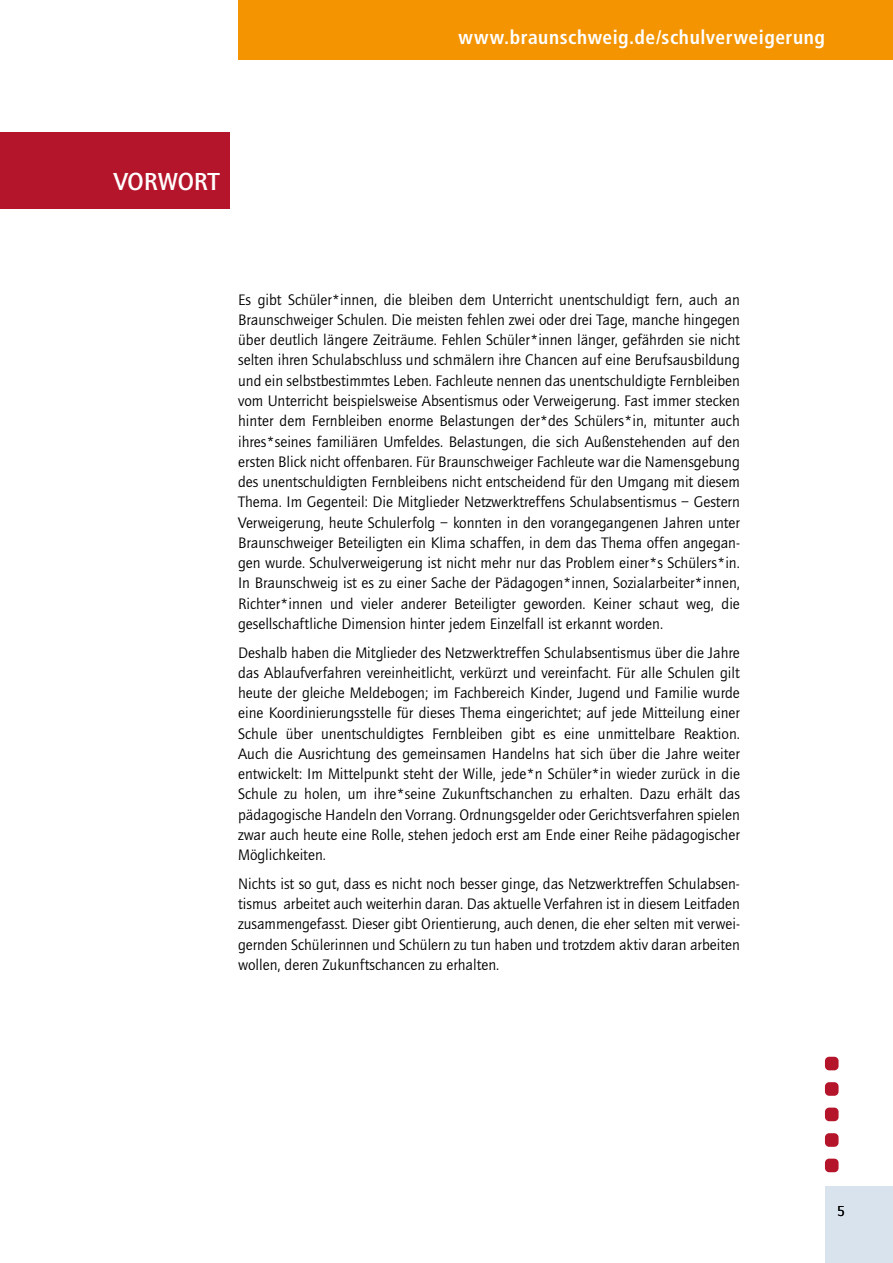
<style>
.page{position:relative;width:893px;height:1263px;background:#fff}
.page>*{position:absolute;margin:0;border:0;box-sizing:border-box;transform-origin:0 0}
.t1{font:500 25.5px "Quay Sans EFOP";color:#fff}
.t2{font:700 condensed 19.5px "Frutiger LT Std";letter-spacing:.025em;color:#fff}
.t3{font:15.75px/20.2px "Quay Sans EFOP";color:#000;text-align:justify}
.t4{font:15px "Quay Sans EFOP";color:#000}
</style>
<div class="page">
<div style="left:238px;top:0;width:655px;height:60px;background:#f39400"></div>
<div style="left:825px;top:1186px;width:68px;height:77px;background:#d8e3ee"></div>
<div style="left:825px;top:1057px;width:13px;height:13px;background:#b5152b;border-radius:4px"></div>
<div style="left:825px;top:1082px;width:13px;height:14px;background:#b5152b;border-radius:4px"></div>
<div style="left:825px;top:1107px;width:13px;height:14px;background:#b5152b;border-radius:4px"></div>
<div style="left:825px;top:1133px;width:13px;height:14px;background:#b5152b;border-radius:4px"></div>
<div style="left:825px;top:1158px;width:13px;height:14px;background:#b5152b;border-radius:4px"></div>
<div style="left:0;top:132px;width:229px;height:76px;background:#b5152b"></div>
<p class="t2" style="left:458px;top:26px;width:368px">www.braunschweig.de/schulverweigerung</p>
<h1 class="t1" style="left:114px;top:168px;width:107px">VORWORT</h1>
<p class="t3" style="left:238px;top:290px;width:503px">Es gibt Schüler*innen, die bleiben dem Unterricht unentschuldigt fern, auch an Braunschweiger Schulen. Die meisten fehlen zwei oder drei Tage, manche hingegen über deutlich längere Zeiträume. Fehlen Schüler*innen länger, gefährden sie nicht selten ihren Schulabschluss und schmälern ihre Chancen auf eine Berufsausbildung und ein selbstbestimmtes Leben. Fachleute nennen das unentschuldigte Fernbleiben vom Unterricht beispielsweise Absentismus oder Verweigerung. Fast immer stecken hinter dem Fernbleiben enorme Belastungen der*des Schülers*in, mitunter auch ihres*seines familiären Umfeldes. Belastungen, die sich Außenstehenden auf den ersten Blick nicht offenbaren. Für Braunschweiger Fachleute war die Namensgebung des unentschuldigten Fernbleibens nicht entscheidend für den Umgang mit diesem Thema. Im Gegenteil: Die Mitglieder Netzwerktreffens Schulabsentismus – Gestern Verweigerung, heute Schulerfolg – konnten in den vorangegangenen Jahren unter Braunschweiger Beteiligten ein Klima schaffen, in dem das Thema offen angegan&shy;gen wurde. Schulverweigerung ist nicht mehr nur das Problem einer*s Schülers*in.<br>In Braunschweig ist es zu einer Sache der Pädagogen*innen, Sozialarbeiter*innen, Richter*innen und vieler anderer Beteiligter geworden. Keiner schaut weg, die gesellschaftliche Dimension hinter jedem Einzelfall ist erkannt worden.</p>
<p class="t3" style="left:238px;top:642px;width:503px">Deshalb haben die Mitglieder des Netzwerktreffen Schulabsentismus über die Jahre das Ablaufverfahren vereinheitlicht, verkürzt und vereinfacht. Für alle Schulen gilt heute der gleiche Meldebogen; im Fachbereich Kinder, Jugend und Familie wurde eine Koordinierungsstelle für dieses Thema eingerichtet; auf jede Mitteilung einer Schule über unentschuldigtes Fernbleiben gibt es eine unmittelbare Reaktion.<br>Auch die Ausrichtung des gemeinsamen Handelns hat sich über die Jahre weiter entwickelt: Im Mittelpunkt steht der Wille, jede*n Schüler*in wieder zurück in die Schule zu holen, um ihre*seine Zukunftschanchen zu erhalten. Dazu erhält das pädagogische Handeln den Vorrang. Ordnungsgelder oder Gerichtsverfahren spielen zwar auch heute eine Rolle, stehen jedoch erst am Ende einer Reihe pädagogischer Möglichkeiten.</p>
<p class="t3" style="left:238px;top:874px;width:503px">Nichts ist so gut, dass es nicht noch besser ginge, das Netzwerktreffen Schulabsen&shy;tismus arbeitet auch weiterhin daran. Das aktuelle Verfahren ist in diesem Leitfaden zusammengefasst. Dieser gibt Orientierung, auch denen, die eher selten mit verwei&shy;gernden Schülerinnen und Schülern zu tun haben und trotzdem aktiv daran arbeiten wollen, deren Zukunftschancen zu erhalten.</p>
<p class="t4" style="left:837px;top:1202px;width:9px">5</p>
</div>
